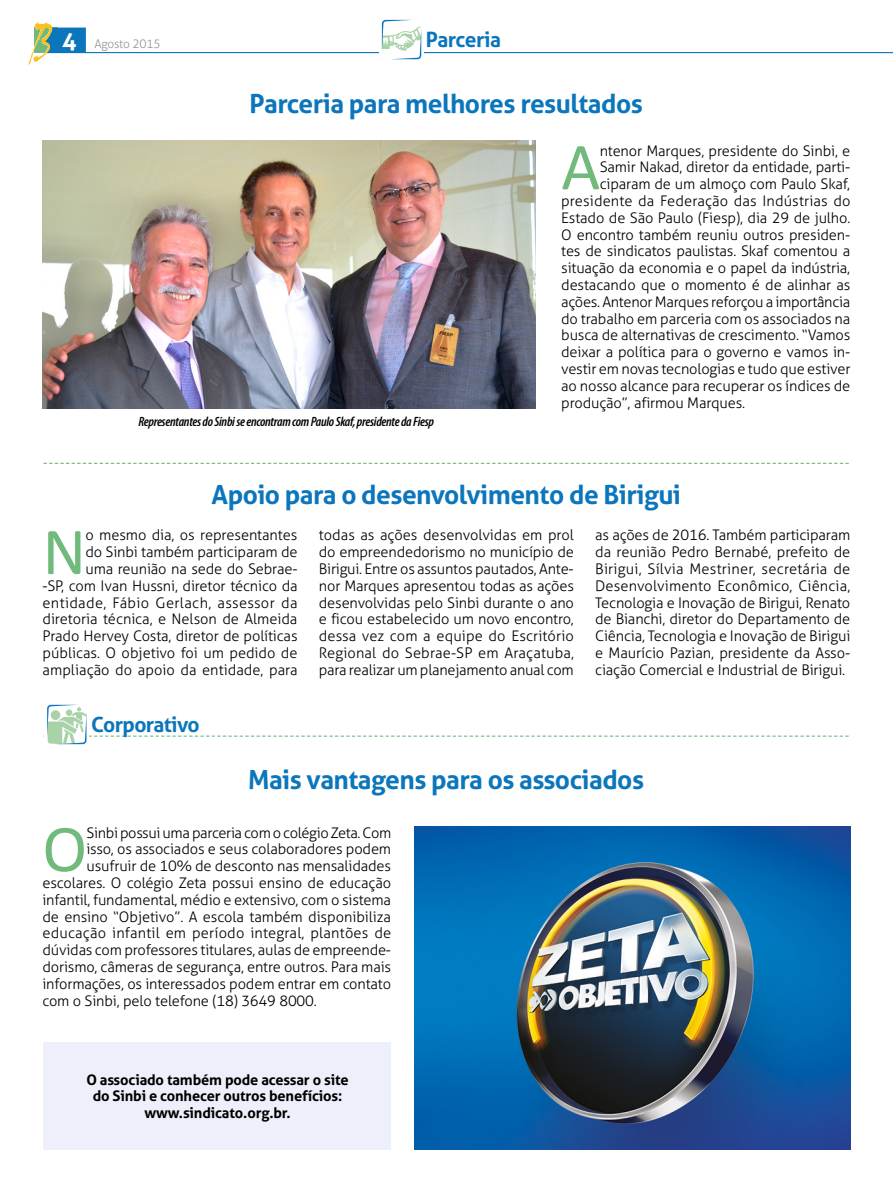
<style>
.page{position:relative;width:893px;height:1191px;background:#fff}
.page>*{position:absolute;margin:0;border:0;box-sizing:border-box;transform-origin:0 0}
.t1{font:67.5px "Calibri";color:#71ba7b}
.t2{font:700 26.25px "Aller";letter-spacing:-.02em;color:#0c76bc}
.t3{font:700 21px "Aller";letter-spacing:-.03em;color:#0c76bc}
.t4{font:300 14.7px/16.8px "Aller";letter-spacing:-.01em;color:#000;text-align:justify}
.t5{font:700 14.7px/16.8px "Aller";letter-spacing:-.01em;color:#000;text-align:center}
.t6{font:300 14.7px "Aller";letter-spacing:.015em;color:#000}
.t7{font:300 14.7px "Aller";letter-spacing:.01em;color:#000}
.t8{font:italic 600 condensed 13.5px "Myriad Pro";letter-spacing:-.02em;color:#000}
.t9{font:300 12px "Aller";letter-spacing:-.02em;color:#94969a}
.s1{font-weight:700;font-size:24px;color:#fff}
</style>
<div class="page">
<hr style="left:85px;top:52px;width:808px;height:1px;background:#0c76bc">
<svg style="left:28px;top:23px;width:58px;height:42px"></svg>
<svg style="left:379px;top:47px;width:44px;height:7px"></svg>
<svg style="left:382px;top:20px;width:39px;height:39px"></svg>
<svg style="left:44px;top:463px;width:805px;height:1px"></svg>
<img style="left:42px;top:140px;width:494px;height:268px">
<svg style="left:43px;top:705px;width:806px;height:40px"></svg>
<img style="left:415px;top:826px;width:435px;height:323px">
<div style="left:44px;top:1042px;width:347px;height:107px;background:#edf0fa"></div>
<p class="t9" style="left:62px;top:37px;width:100px"><span class="s1">4</span> Agosto 2015</p>
<h3 class="t3" style="left:426px;top:27px;width:77px">Parceria</h3>
<h2 class="t2" style="left:250px;top:88px;width:395px">Parceria para melhores resultados</h2>
<p class="t8" style="left:138px;top:414px;width:297px">Representantes do Sinbi se encontram com Paulo Skaf, presidente da Fiesp</p>
<h1 class="t1" style="left:561px;top:120px;width:41px">A</h1>
<p class="t4" style="left:600px;top:142px;width:252px">ntenor Marques, presidente do Sinbi, e</p>
<p class="t4" style="left:600px;top:159px;width:252px">Samir Nakad, diretor da entidade, parti-</p>
<p class="t4" style="left:600px;top:176px;width:252px">ciparam de um almoço com Paulo Skaf,</p>
<p class="t7" style="left:561px;top:192px;width:291px">presidente da Federação das Indústrias do</p>
<p class="t4" style="left:561px;top:209px;width:291px">Estado de São Paulo (Fiesp), dia 29 de julho.</p>
<p class="t4" style="left:561px;top:226px;width:291px">O encontro também reuniu outros presiden-</p>
<p class="t4" style="left:561px;top:243px;width:291px">tes de sindicatos paulistas. Skaf comentou a</p>
<p class="t4" style="left:561px;top:260px;width:290px">situação da economia e o papel da indústria,</p>
<p class="t4" style="left:561px;top:276px;width:291px">destacando que o momento é de alinhar as</p>
<p class="t4" style="left:561px;top:293px;width:291px">ações. Antenor Marques reforçou a importância</p>
<p class="t4" style="left:561px;top:310px;width:291px">do trabalho em parceria com os associados na</p>
<p class="t4" style="left:561px;top:327px;width:291px">busca de alternativas de crescimento. “Vamos</p>
<p class="t4" style="left:561px;top:344px;width:291px">deixar a política para o governo e vamos in-</p>
<p class="t4" style="left:561px;top:360px;width:291px">vestir em novas tecnologias e tudo que estiver</p>
<p class="t4" style="left:561px;top:377px;width:291px">ao nosso alcance para recuperar os índices de</p>
<p class="t4" style="left:561px;top:394px;width:185px">produção”, afirmou Marques.</p>
<h2 class="t2" style="left:211px;top:479px;width:471px">Apoio para o desenvolvimento de Birigui</h2>
<p class="t4" style="left:43px;top:527px;width:257px;text-align:right">o mesmo dia, os representantes<br>do Sinbi também participaram de<br>uma reunião na sede do Sebrae-<br>-SP, com Ivan Hussni, diretor técnico da entidade, Fábio Gerlach, assessor da diretoria técnica, e Nelson de Almeida Prado Hervey Costa, diretor de políticas públicas. O objetivo foi um pedido de ampliação do apoio da entidade, para</p>
<p class="t4" style="left:319px;top:527px;width:257px">todas as ações desenvolvidas em prol do empreendedorismo no município de Birigui. Entre os assuntos pautados, Ante&shy;nor Marques apresentou todas as ações desenvolvidas pelo Sinbi durante o ano e ficou estabelecido um novo encontro, dessa vez com a equipe do Escritório Regional do Sebrae-SP em Araçatuba, para realizar um planejamento anual com</p>
<p class="t4" style="left:595px;top:527px;width:257px">as ações de 2016. Também participaram da reunião Pedro Bernabé, prefeito de Birigui, Sílvia Mestriner, secretária de Desenvolvimento Econômico, Ciência, Tecnologia e Inovação de Birigui, Renato de Bianchi, diretor do Departamento de Ciência, Tecnologia e Inovação de Birigui e Maurício Pazian, presidente da Asso&shy;ciação Comercial e Industrial de Birigui.</p>
<h1 class="t1" style="left:43px;top:504px;width:45px">N</h1>
<h3 class="t3" style="left:91px;top:712px;width:110px">Corporativo</h3>
<h2 class="t2" style="left:248px;top:763px;width:398px">Mais vantagens para os associados</h2>
<h1 class="t1" style="left:42px;top:802px;width:46px">O</h1>
<p class="t4" style="left:86px;top:824px;width:306px">Sinbi possui uma parceria com o colégio Zeta. Com</p>
<p class="t4" style="left:86px;top:840px;width:306px">isso, os associados e seus colaboradores podem</p>
<p class="t4" style="left:86px;top:857px;width:306px">usufruir de 10% de desconto nas mensalidades</p>
<p class="t4" style="left:42px;top:874px;width:350px">escolares. O colégio Zeta possui ensino de educação</p>
<p class="t4" style="left:42px;top:891px;width:350px">infantil, fundamental, médio e extensivo, com o sistema</p>
<p class="t4" style="left:42px;top:908px;width:350px">de ensino “Objetivo”. A escola também disponibiliza</p>
<p class="t6" style="left:42px;top:924px;width:350px">educação infantil em período integral, plantões de</p>
<p class="t4" style="left:42px;top:941px;width:350px">dúvidas com professores titulares, aulas de empreende-</p>
<p class="t4" style="left:42px;top:958px;width:350px">dorismo, câmeras de segurança, entre outros. Para mais</p>
<p class="t4" style="left:42px;top:975px;width:350px">informações, os interessados podem entrar em contato</p>
<p class="t4" style="left:42px;top:992px;width:276px">com o Sinbi, pelo telefone (18) 3649 8000.</p>
<p class="t5" style="left:86px;top:1071px;width:264px">O associado também pode acessar o site do Sinbi e conhecer outros benefícios: www.sindicato.org.br.</p>
</div>
